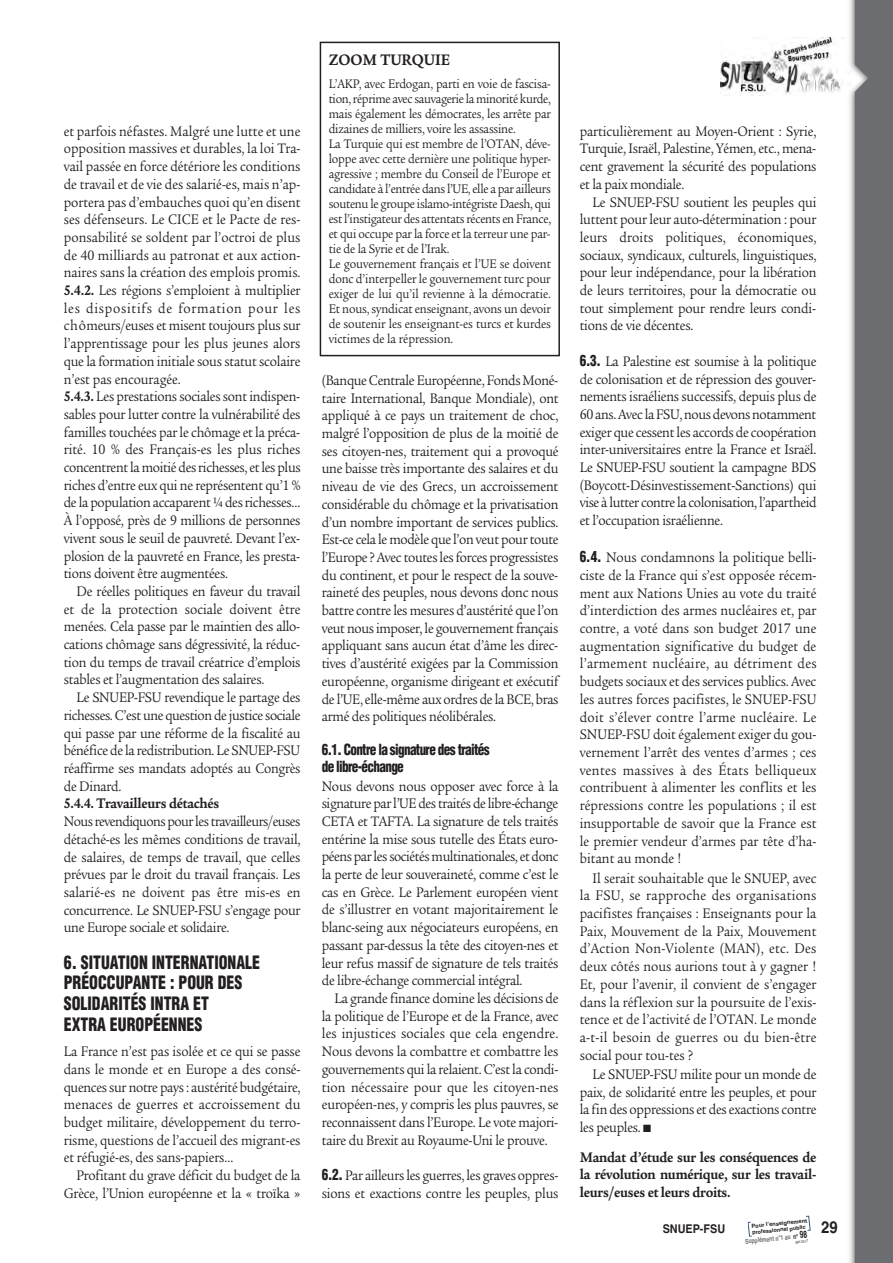
<style>
.page{position:relative;width:893px;height:1263px;background:#fff}
.page>*{position:absolute;margin:0;border:0;box-sizing:border-box;transform-origin:0 0}
.t1{font:900 condensed 18px/20.7px "Helvetica";color:#231f20;scale:.88 1}
.t2{font:700 16.5px "Legacy Serif";color:#231f20;scale:.9 1}
.t3{font:700 16.5px "Helvetica";color:#231f20;scale:.9 1}
.t4{font:15px/17.7px "Legacy Serif";letter-spacing:-.02em;color:#231f20;text-align:justify;scale:.9 1}
.t5{font:700 15px/17.7px "Legacy Serif";letter-spacing:-.02em;color:#231f20;text-align:justify;scale:.9 1}
.t6{font:900 condensed 15px/17.7px "Helvetica";letter-spacing:-.05em;color:#231f20;scale:.88 1}
.t7{font:13.5px/15px "Legacy Serif";letter-spacing:-.015em;color:#231f20;scale:.9 1}
.t8{font:700 12px "Helvetica";color:#231f20;scale:.9 1}
.t9{font:700 6.75px "Helvetica";color:#6c6d70;scale:.75 1}
.t10{font:700 5.7px "Helvetica";color:#231f20}
.t11{font:700 5.55px "Helvetica";color:#231f20}
.t12{font:700 4.05px "Helvetica";color:#6c6d70;scale:.75 1}
.s1{font-weight:700}
.s2{font-family:"Helvetica";font-weight:900;font-stretch:condensed}
.s3{color:#231f20}
.s4{font-size:10.05px;color:#231f20}
</style>
<div class="page">
<svg style="left:748px;top:1222px;width:4px;height:15px"></svg>
<svg style="left:806px;top:1216px;width:5px;height:15px"></svg>
<img style="left:720px;top:38px;width:121px;height:58px">
<img style="left:849px;top:0;width:6px;height:1263px">
<div style="left:855px;top:0;width:38px;height:1263px;background:#6c6d70"></div>
<div style="left:320px;top:42px;width:240px;height:314px;border:2px solid #231f20"></div>
<p class="t4" style="left:64px;top:124px;width:265px;text-align:left">et parfois néfastes. Malgré une lutte et une opposition massives et durables, la loi Tra&shy;vail passée en force détériore les conditions de travail et de vie des salarié-es, mais n’ap&shy;portera pas d’embauches quoi qu’en disent ses défenseurs. Le CICE et le Pacte de res&shy;ponsabilité se soldent par l’octroi de plus de 40 milliards au patronat et aux action&shy;naires sans la création des emplois promis.<br><span class="s1">5.4.2.</span> Les régions s’emploient à multiplier les dispositifs de formation pour les chômeurs/euses et misent toujours plus sur l’apprentissage pour les plus jeunes alors que la formation initiale sous statut scolaire n’est pas encouragée.<br><span class="s1">5.4.3.</span> Les prestations sociales sont indispen&shy;sables pour lutter contre la vulnérabilité des familles touchées par le chômage et la préca&shy;rité. 10 % des Français-es les plus riches concentrent la moitié des richesses, et les plus riches d’entre eux qui ne représentent qu’1 % de la population accaparent ¼ des richesses… À l’opposé, près de 9 millions de personnes vivent sous le seuil de pauvreté. Devant l’ex&shy;plosion de la pauvreté en France, les presta&shy;tions doivent être augmentées.</p>
<p class="t4" style="left:64px;top:584px;width:265px;text-indent:13px">De réelles politiques en faveur du travail et de la protection sociale doivent être menées. Cela passe par le maintien des allo&shy;cations chômage sans dégressivité, la réduc&shy;tion du temps de travail créatrice d’emplois stables et l’augmentation des salaires.</p>
<p class="t4" style="left:64px;top:690px;width:265px;text-indent:13px">Le SNUEP-FSU revendique le partage des richesses. C’est une question de justice sociale qui passe par une réforme de la fiscalité au bénéfice de la redistribution. Le SNUEP-FSU réaffirme ses mandats adoptés au Congrès de Dinard.</p>
<p class="t5" style="left:64px;top:796px;width:174px">5.4.4. Travailleurs détachés</p>
<p class="t4" style="left:64px;top:814px;width:265px">Nous revendiquons pour les travailleurs/euses détaché-es les mêmes conditions de travail, de salaires, de temps de travail, que celles prévues par le droit du travail français. Les salarié-es ne doivent pas être mis-es en concurrence. Le SNUEP-FSU s’engage pour une Europe sociale et solidaire.</p>
<p class="t1" style="left:64px;top:952px;width:225px">6. SITUATION INTERNATIONALE<br>PRÉOCCUPANTE : POUR DES<br>SOLIDARITÉS INTRA ET<br>EXTRA EUROPÉENNES</p>
<p class="t4" style="left:64px;top:1044px;width:265px">La France n’est pas isolée et ce qui se passe dans le monde et en Europe a des consé&shy;quences sur notre pays : austérité budgétaire, menaces de guerres et accroissement du budget militaire, développement du terro&shy;risme, questions de l’accueil des migrant-es et réfugié-es, des sans-papiers…</p>
<p class="t4" style="left:64px;top:1168px;width:265px;text-align:right">Profitant du grave déficit du budget de la<br>Grèce, l’Union européenne et la « troïka »</p>
<p class="t2" style="left:329px;top:54px;width:137px">ZOOM TURQUIE</p>
<p class="t7" style="left:329px;top:77px;width:249px">L’AKP, avec Erdogan, parti en voie de fascisa&shy;tion, réprime avec sauvagerie la minorité kurde, mais également les démocrates, les arrête par dizaines de milliers, voire les assassine.<br>La Turquie qui est membre de l’OTAN, déve&shy;loppe avec cette dernière une politique hyper&shy;agressive ; membre du Conseil de l’Europe et candidate à l’entrée dans l’UE, elle a par ailleurs soutenu le groupe islamo-intégriste Daesh, qui est l’instigateur des attentats récents en France, et qui occupe par la force et la terreur une par&shy;tie de la Syrie et de l’Irak.<br>Le gouvernement français et l’UE se doivent donc d’interpeller le gouvernement turc pour exiger de lui qu’il revienne à la démocratie.<br>Et nous, syndicat enseignant, avons un devoir de soutenir les enseignant-es turcs et kurdes victimes de la répression.</p>
<p class="t4" style="left:322px;top:373px;width:265px">(Banque Centrale Européenne, Fonds Moné&shy;taire International, Banque Mondiale), ont appliqué à ce pays un traitement de choc, malgré l’opposition de plus de la moitié de ses citoyen-nes, traitement qui a provoqué une baisse très importante des salaires et du niveau de vie des Grecs, un accroissement considérable du chômage et la privatisation d’un nombre important de services publics.<br>Est-ce cela le modèle que l’on veut pour toute l’Europe ? Avec toutes les forces progressistes du continent, et pour le respect de la souve&shy;raineté des peuples, nous devons donc nous battre contre les mesures d’austérité que l’on veut nous imposer, le gouvernement français appliquant sans aucun état d’âme les direc&shy;tives d’austérité exigées par la Commission européenne, organisme dirigeant et exécutif de l’UE, elle-même aux ordres de la BCE, bras armé des politiques néolibérales.</p>
<p class="t6" style="left:322px;top:741px;width:192px">6.1. Contre la signature des traités de libre-échange</p>
<p class="t4" style="left:322px;top:778px;width:265px">Nous devons nous opposer avec force à la signature par l’UE des traités de libre-échange CETA et TAFTA. La signature de tels traités entérine la mise sous tutelle des États euro&shy;péens par les sociétés multinationales, et donc la perte de leur souveraineté, comme c’est le cas en Grèce. Le Parlement européen vient de s’illustrer en votant majoritairement le blanc-seing aux négociateurs européens, en passant par-dessus la tête des citoyen-nes et leur refus massif de signature de tels traités de libre-échange commercial intégral.</p>
<p class="t4" style="left:322px;top:991px;width:265px;text-indent:13px">La grande finance domine les décisions de la politique de l’Europe et de la France, avec les injustices sociales que cela engendre.<br>Nous devons la combattre et combattre les gouvernements qui la relaient. C’est la condi&shy;tion nécessaire pour que les citoyen-nes européen-nes, y compris les plus pauvres, se reconnaissent dans l’Europe. Le vote majori&shy;taire du Brexit au Royaume-Uni le prouve.</p>
<p class="t4" style="left:322px;top:1168px;width:265px"><span class="s2">6.2.</span> Par ailleurs les guerres, les graves oppres&shy;sions et exactions contre les peuples, plus</p>
<p class="t4" style="left:580px;top:124px;width:265px">particulièrement au Moyen-Orient : Syrie, Turquie, Israël, Palestine, Yémen, etc., mena&shy;cent gravement la sécurité des populations et la paix mondiale.</p>
<p class="t4" style="left:580px;top:194px;width:264px;text-indent:13px">Le SNUEP-FSU soutient les peuples qui luttent pour leur auto-détermination : pour leurs droits politiques, économiques, sociaux, syndicaux, culturels, linguistiques, pour leur indépendance, pour la libération de leurs territoires, pour la démocratie ou tout simplement pour rendre leurs condi&shy;tions de vie décentes.</p>
<p class="t4" style="left:580px;top:354px;width:265px"><span class="s2">6.3.</span> La Palestine est soumise à la politique de colonisation et de répression des gouver&shy;nements israéliens successifs, depuis plus de 60 ans. Avec la FSU, nous devons notamment exiger que cessent les accords de coopération inter-universitaires entre la France et Israël.<br>Le SNUEP-FSU soutient la campagne BDS (Boycott-Désinvestissement-Sanctions) qui vise à lutter contre la colonisation, l’apartheid et l’occupation israélienne.</p>
<p class="t4" style="left:580px;top:550px;width:265px"><span class="s2">6.4.</span> Nous condamnons la politique belli&shy;ciste de la France qui s’est opposée récem&shy;ment aux Nations Unies au vote du traité d’interdiction des armes nucléaires et, par contre, a voté dans son budget 2017 une augmentation significative du budget de l’armement nucléaire, au détriment des budgets sociaux et des services publics. Avec les autres forces pacifistes, le SNUEP-FSU doit s’élever contre l’arme nucléaire. Le SNUEP-FSU doit également exiger du gou&shy;vernement l’arrêt des ventes d’armes ; ces ventes massives à des États belliqueux contribuent à alimenter les conflits et les répressions contre les populations ; il est insupportable de savoir que la France est le premier vendeur d’armes par tête d’ha&shy;bitant au monde !</p>
<p class="t4" style="left:580px;top:870px;width:265px;text-indent:13px">Il serait souhaitable que le SNUEP, avec la FSU, se rapproche des organisations pacifistes françaises : Enseignants pour la Paix, Mouvement de la Paix, Mouvement d’Action Non-Violente (MAN), etc. Des deux côtés nous aurions tout à y gagner !<br>Et, pour l’avenir, il convient de s’engager dans la réflexion sur la poursuite de l’exis&shy;tence et de l’activité de l’OTAN. Le monde a-t-il besoin de guerres ou du bien-être social pour tou-tes ?</p>
<p class="t4" style="left:580px;top:1067px;width:265px;text-indent:13px">Le SNUEP-FSU milite pour un monde de paix, de solidarité entre les peuples, et pour la fin des oppressions et des exactions contre les peuples. ■</p>
<p class="t5" style="left:580px;top:1150px;width:265px">Mandat d’étude sur les conséquences de la révolution numérique, sur les travail&shy;leurs/euses et leurs droits.</p>
<p class="t8" style="left:663px;top:1222px;width:71px">SNUEP-FSU</p>
<p class="t3" style="left:821px;top:1217px;width:20px">29</p>
<p class="t10" style="left:751px;top:1223px;width:57px;rotate:-6deg">Pour l’enseignement</p>
<p class="t11" style="left:752px;top:1229px;width:55px;rotate:-6deg">professionnel public</p>
<p class="t9" style="left:745px;top:1237px;width:85px;rotate:-6deg">Supplément n°1 au <span class="s3">n°</span> <span class="s4">98</span></p>
<p class="t12" style="left:795px;top:1240px;width:18px;rotate:-6deg">Mai 2017</p>
</div>
